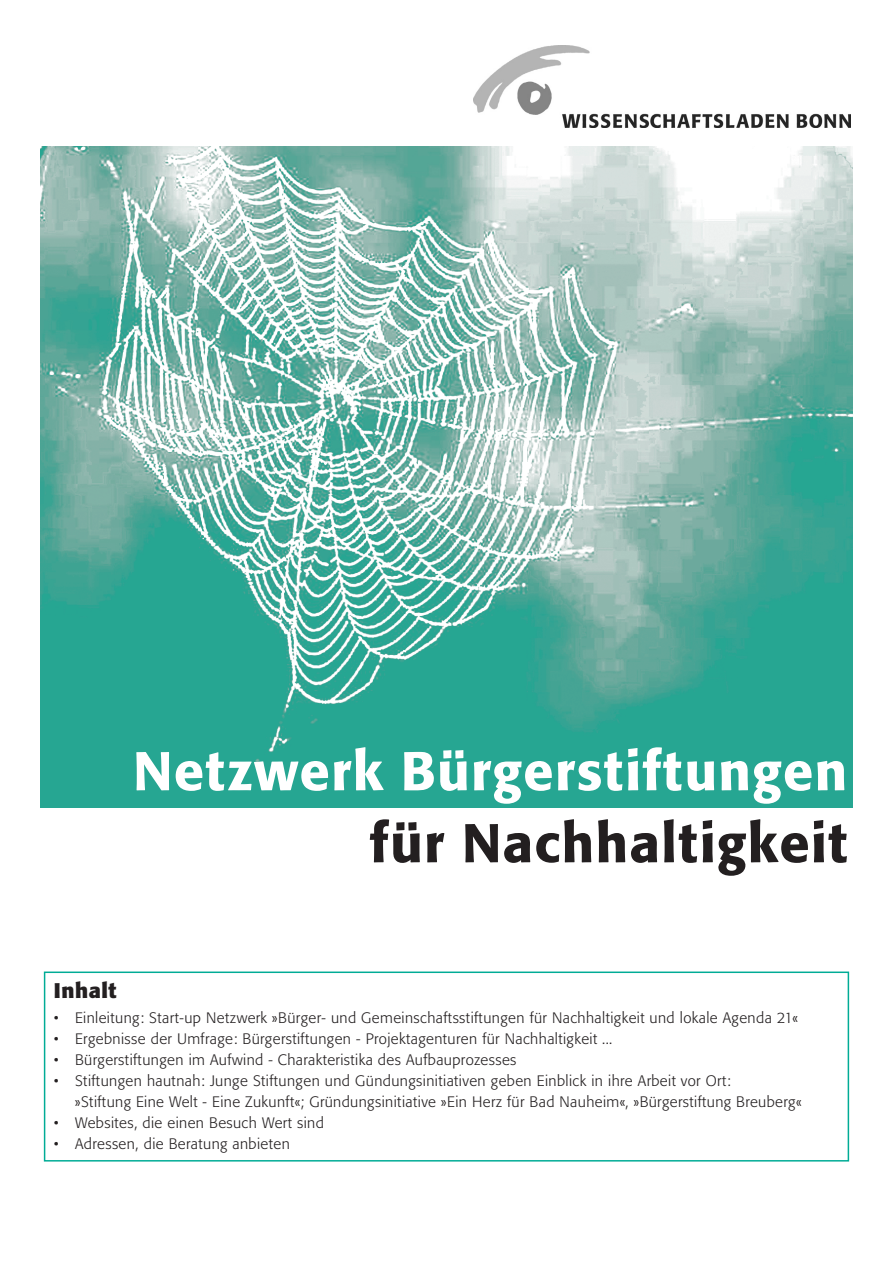
<style>
.page{position:relative;width:893px;height:1263px;background:#fff}
.page>*{position:absolute;margin:0;border:0;box-sizing:border-box;transform-origin:0 0}
.t1{font:500 54px "Tn T Form BSK";letter-spacing:.025em;color:#fff}
.t2{font:500 54px "Tn T Form BSK";letter-spacing:.025em;color:#231f20}
.t3{font:700 21px "Tn T Form BSK";letter-spacing:.025em;color:#231f20}
.t4{font:300 15px/21px "Tn T Form BSK";letter-spacing:.025em;color:#231f20}
</style>
<div class="page">
<img style="left:41px;top:146px;width:811px;height:662px">
<div style="left:44px;top:971px;width:805px;height:190px;border:2px solid #00ac96"></div>
<img style="left:474px;top:45px;width:376px;height:83px">
<h1 class="t1" style="left:133px;top:738px;width:716px">Netzwerk Bürgerstiftungen</h1>
<h1 class="t2" style="left:370px;top:810px;width:479px">für Nachhaltigkeit</h1>
<h2 class="t3" style="left:54px;top:977px;width:64px">Inhalt</h2>
<p class="t4" style="left:54px;top:1008px;width:745px">• Einleitung: Start-up Netzwerk »Bürger- und Gemeinschaftsstiftungen für Nachhaltigkeit und lokale Agenda 21«</p>
<p class="t4" style="left:54px;top:1029px;width:560px">• Ergebnisse der Umfrage: Bürgerstiftungen - Projektagenturen für Nachhaltigkeit ...</p>
<p class="t4" style="left:54px;top:1050px;width:464px">• Bürgerstiftungen im Aufwind - Charakteristika des Aufbauprozesses</p>
<p class="t4" style="left:75px;top:1071px;width:728px;text-indent:-21px">• Stiftungen hautnah: Junge Stiftungen und Gündungsinitiativen geben Einblick in ihre Arbeit vor Ort:<br>»Stiftung Eine Welt - Eine Zukunft«; Gründungsinitiative »Ein Herz für Bad Nauheim«, »Bürgerstiftung Breuberg«</p>
<p class="t4" style="left:54px;top:1113px;width:272px">• Websites, die einen Besuch Wert sind</p>
<p class="t4" style="left:54px;top:1134px;width:237px">• Adressen, die Beratung anbieten</p>
</div>
